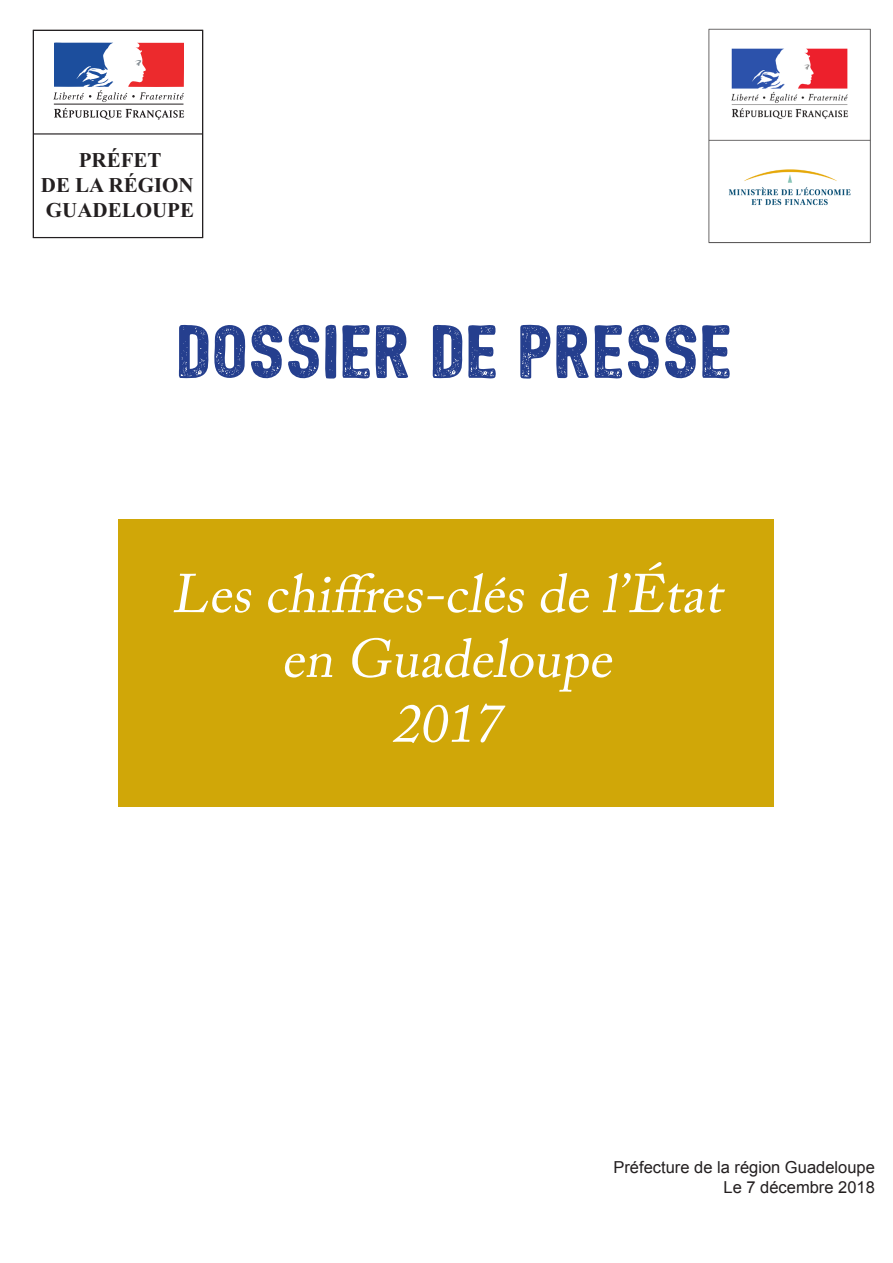
<style>
.page{position:relative;width:893px;height:1263px;background:#fff}
.page>*{position:absolute;margin:0;border:0;box-sizing:border-box;transform-origin:0 0}
.t1{font:72px "Bushcraft textured";letter-spacing:.03em;color:#253f8e}
.t2{font:italic 54px "Adobe Caslon Pro";color:#fff}
.t3{font:700 21px/25.2px "Times New Roman";color:#231f20;text-align:center}
.t4{font:16.5px "Arial";color:#231f20}
</style>
<div class="page">
<div style="left:118px;top:519px;width:655px;height:288px;background:#d0a708"></div>
<svg style="left:33px;top:30px;width:170px;height:208px"></svg>
<img style="left:708px;top:28px;width:163px;height:216px">
<p class="t3" style="left:41px;top:147px;width:155px">PRÉFET<br>DE LA RÉGION<br>GUADELOUPE</p>
<p class="t1" style="left:179px;top:321px;width:556px">DOSSIER DE PRESSE</p>
<p class="t2" style="left:172px;top:562px;width:566px">Leschiffres-clésdel’État</p>
<p class="t2" style="left:281px;top:627px;width:346px">en Guadeloupe</p>
<p class="t2" style="left:392px;top:691px;width:124px">2017</p>
<p class="t4" style="left:613px;top:1156px;width:263px">Préfecture de la région Guadeloupe</p>
<p class="t4" style="left:723px;top:1176px;width:153px">Le 7 décembre 2018</p>
</div>
